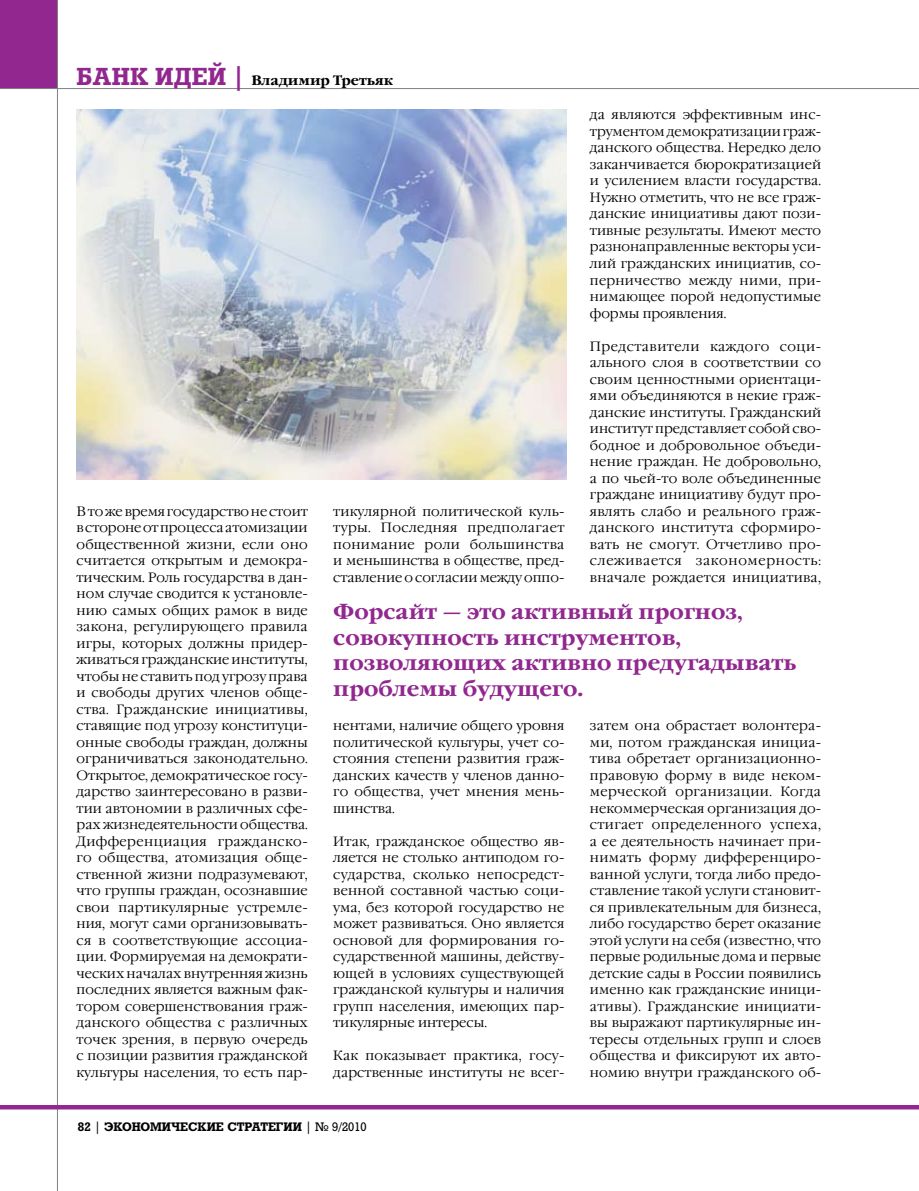
<style>
.page{position:relative;width:919px;height:1191px;background:#fff}
.page>*{position:absolute;margin:0;border:0;box-sizing:border-box;transform-origin:0 0}
.t1{font:700 24px "Rodeo";color:#91278f}
.t2{font:700 21px/25.5px "Garamond C";color:#91278f}
.t3{font:300 13.5px/16.5px "Garamond C";letter-spacing:.01em;color:#000;text-align:justify}
.t4{font:700 13.5px "Garamond C";color:#000}
.t5{font:700 12px "Rodeo";color:#000}
.s1{font-family:"Rodeo";font-size:24px;color:#91278f}
.s2{font-weight:400}
</style>
<div class="page">
<div style="left:0;top:0;width:58px;height:89px;background:#91278f"></div>
<hr style="left:57px;top:0;width:1px;height:1191px;background:#808284">
<hr style="left:0;top:88px;width:918px;height:1px;background:#808284">
<hr style="left:0;top:1105px;width:918px;height:4px;background:#91278f">
<img style="left:77px;top:109px;width:489px;height:370px">
<h1 class="t1" style="left:77px;top:62px;width:19px">Банк</h1>
<h1 class="t1" style="left:155px;top:62px;width:19px">иде</h1>
<p class="t4" style="left:208px;top:73px;width:187px"><span class="s1">й |</span> Владимир Третьяк</p>
<p class="t3" style="left:590px;top:107px;width:233px">да являются эффективным инс&shy;трументом демократизации граж&shy;данского общества. Нередко дело заканчивается бюрократизацией и усилением власти государства.<br>Нужно отметить, что не все граж&shy;данские инициативы дают пози&shy;тивные результаты. Имеют место разнонаправленные векторы уси&shy;лий гражданских инициатив, со&shy;перничество между ними, при&shy;нимающее порой недопустимые формы проявления.</p>
<p class="t3" style="left:590px;top:338px;width:233px">Представители каждого соци&shy;ального слоя в соответствии со своим ценностными ориентаци&shy;ями объединяются в некие граж&shy;данские институты. Гражданский институт представляет собой сво&shy;бодное и добровольное объеди&shy;нение граждан. Не добровольно, а по чьей-то воле объединенные граждане инициативу будут про&shy;являть слабо и реального граж&shy;данского института сформиро&shy;вать не смогут. Отчетливо про&shy;слеживается закономерность: вначале рождается инициатива,</p>
<p class="t3" style="left:77px;top:503px;width:233px">В то же время государство не стоит в стороне от процесса атомизации общественной жизни, если оно считается открытым и демокра&shy;тическим. Роль государства в дан&shy;ном случае сводится к установле&shy;нию самых общих рамок в виде закона, регулирующего правила игры, которых должны придер&shy;живаться гражданские институты, чтобы не ставить под угрозу права и свободы других членов обще&shy;ства. Гражданские инициативы, ставящие под угрозу конституци&shy;онные свободы граждан, должны ограничиваться законодательно.<br>Открытое, демократическое госу&shy;дарство заинтересовано в разви&shy;тии автономии в различных сфе&shy;рах жизнедеятельности общества.<br>Дифференциация гражданско&shy;го общества, атомизация обще&shy;ственной жизни подразумевают, что группы граждан, осознавшие свои партикулярные устремле&shy;ния, могут сами организовывать&shy;ся в соответствующие ассоциа&shy;ции. Формируемая на демократи&shy;ческих началах внутренняя жизнь последних является важным фак&shy;тором совершенствования граж&shy;данского общества с различных точек зрения, в первую очередь с позиции развития граждан-ской культуры населения, то есть пар-</p>
<p class="t3" style="left:333px;top:503px;width:233px">тикулярной политической куль&shy;туры. Последняя предполагает понимание роли большинства и меньшинства в обществе, пред&shy;ставление о согласии между оппо-</p>
<h2 class="t2" style="left:333px;top:600px;width:464px">Форсайт — это активный прогноз, совокупность инструментов, позволяющих активно предугадывать проблемы будущего.</h2>
<p class="t3" style="left:333px;top:718px;width:233px">нентами, наличие общего уровня политической культуры, учет со&shy;стояния степени развития граж&shy;данских качеств у членов данно&shy;го общества, учет мнения мень&shy;шинства.</p>
<p class="t3" style="left:333px;top:833px;width:233px">Итак, гражданское общество яв&shy;ляется не столько антиподом го&shy;сударства, сколько непосредст&shy;венной составной частью соци&shy;ума, без которой государство не может развиваться. Оно является основой для формирования го&shy;сударственной машины, действу&shy;ющей в условиях существующей гражданской культуры и наличия групп населения, имеющих пар&shy;тикулярные интересы.</p>
<p class="t3" style="left:333px;top:1048px;width:233px">Как показывает практика, госу&shy;дарственные институты не всег-</p>
<p class="t3" style="left:590px;top:718px;width:233px">затем она обрастает волонтера&shy;ми, потом гражданская инициа&shy;тива обретает организационно&shy;правовую форму в виде неком&shy;мерческой организации. Когда некоммерческая организация до&shy;стигает определенного успеха, а ее деятельность начинает при&shy;нимать форму дифференциро&shy;ванной услуги, тогда либо предо&shy;ставление такой услуги становит&shy;ся привлекательным для бизнеса, либо государство берет оказание этой услуги на себя (известно, что первые родильные дома и первые детские сады в России появились именно как гражданские иници&shy;ативы). Гражданские инициати&shy;вы выражают партикулярные ин&shy;тересы отдельных групп и слоев общества и фиксируют их авто&shy;номию внутри гражданского об-</p>
<p class="t5" style="left:78px;top:1119px;width:290px">82 <span class="s2">|</span> ЭКОНОМИЧЕСКИЕ СТРАТЕГИИ <span class="s2">| № 9/2010</span></p>
</div>
